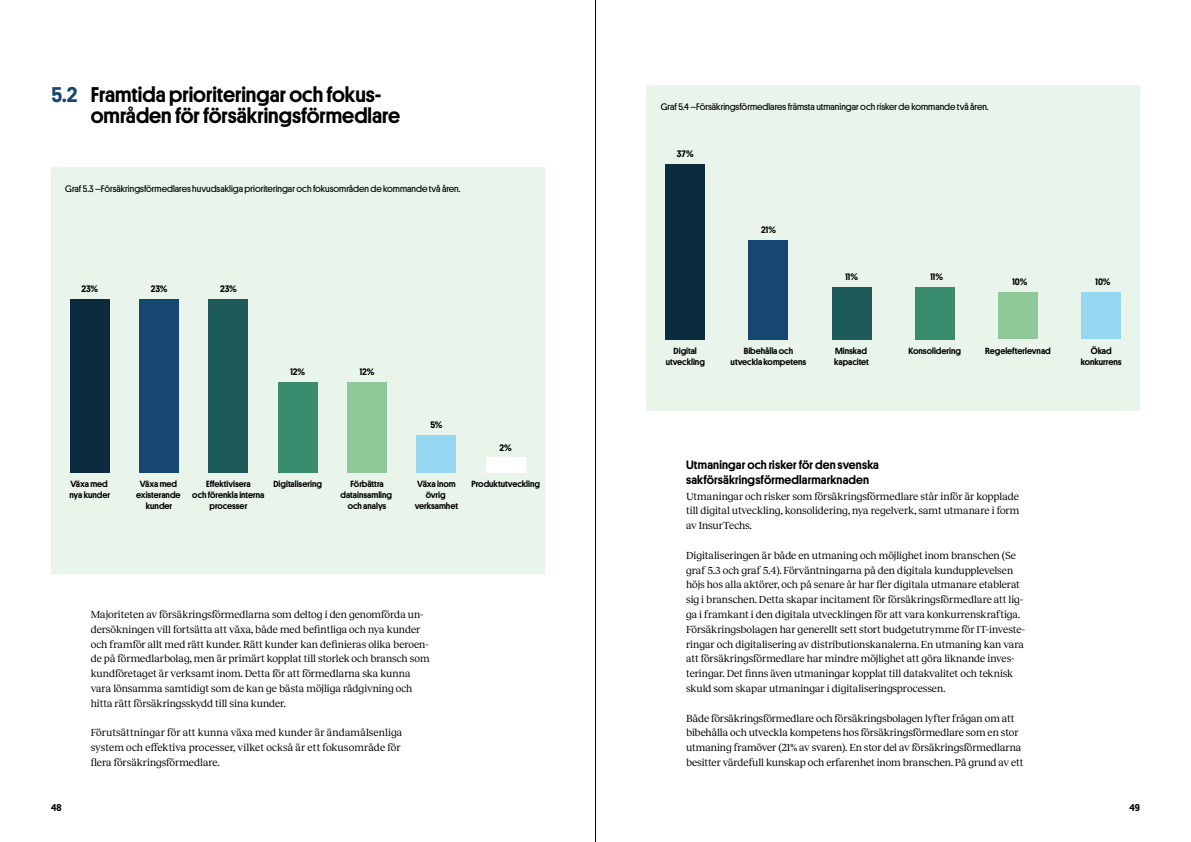
<style>
.page{position:relative;width:1191px;height:842px;background:#fff}
.page>*{position:absolute;margin:0;border:0;box-sizing:border-box;transform-origin:0 0}
.Siffra___Rubrik_tvår{font:500 21.5px "Platform";color:#000}
.Siffra_Rubrik{font:500 21.5px "Platform";color:#000}
.Siffra___Rubrik_tvår-2{font:500 21.5px "Platform";color:#164772}
.Underrubrik{font:500 12.2px/14.8px "Platform";letter-spacing:.01em;color:#000}
.Bröd_Ej_indrag{font:10.6px/14.8px "Reckless";letter-spacing:-.005em;color:#000}
.t1{font:500 10px "Platform";color:#000}
.Grafhänvisning{font:9.5px "Platform";color:#000}
.t2{font:500 9.5px "Platform";color:#000}
.t3{font:500 9px/10.8px "Platform";color:#000;text-align:center}
</style>
<div class="page">
<hr style="left:595px;top:0;width:1px;height:842px;background:#000">
<div style="left:51px;top:167px;width:493px;height:406px;background:#e9f4eb"></div>
<div style="left:70px;top:299px;width:39px;height:173px;background:#0d2b3f"></div>
<div style="left:139px;top:299px;width:40px;height:173px;background:#164773"></div>
<div style="left:209px;top:299px;width:39px;height:173px;background:#1e5a59"></div>
<div style="left:278px;top:382px;width:39px;height:90px;background:#3a8c6e"></div>
<div style="left:347px;top:382px;width:39px;height:90px;background:#8fc899"></div>
<div style="left:417px;top:435px;width:39px;height:37px;background:#96d7f2"></div>
<div style="left:486px;top:457px;width:39px;height:15px;background:#fff"></div>
<div style="left:646px;top:85px;width:494px;height:326px;background:#e9f4eb"></div>
<div style="left:665px;top:164px;width:40px;height:175px;background:#0d2b3f"></div>
<div style="left:749px;top:240px;width:39px;height:99px;background:#164773"></div>
<div style="left:832px;top:287px;width:39px;height:52px;background:#1e5a59"></div>
<div style="left:915px;top:287px;width:39px;height:52px;background:#3a8c6e"></div>
<div style="left:998px;top:292px;width:39px;height:47px;background:#8fc899"></div>
<div style="left:1081px;top:292px;width:39px;height:47px;background:#96d7f2"></div>
<p class="Siffra___Rubrik_tvår-2" style="left:52px;top:79px;width:27px">5.2</p>
<p class="Siffra___Rubrik_tvår" style="left:91px;top:79px;width:291px">Framtida prioriteringar och fokus-</p>
<p class="Siffra_Rubrik" style="left:91px;top:100px;width:311px">områden för försäkringsförmedlare</p>
<p class="Grafhänvisning" style="left:65px;top:181px;width:397px">Graf 5.3 –Försäkringsförmedlares huvudsakliga prioriteringar och fokusområden de kommande två åren.</p>
<p class="t2" style="left:81px;top:282px;width:18px">23%</p>
<p class="t2" style="left:151px;top:282px;width:18px">23%</p>
<p class="t2" style="left:220px;top:282px;width:18px">23%</p>
<p class="t2" style="left:290px;top:365px;width:16px">12%</p>
<p class="t2" style="left:360px;top:365px;width:16px">12%</p>
<p class="t2" style="left:430px;top:418px;width:14px">5%</p>
<p class="t2" style="left:499px;top:440px;width:14px">2%</p>
<p class="t3" style="left:69px;top:478px;width:42px;text-align:left">Växa med nya kunder</p>
<p class="t3" style="left:136px;top:478px;width:46px">Växa med existerande kunder</p>
<p class="t3" style="left:192px;top:478px;width:74px">E ektivisera<br>och förenkla interna processer</p>
<p class="t3" style="left:273px;top:478px;width:50px">Digitalisering</p>
<p class="t3" style="left:341px;top:478px;width:53px">Förbättra datainsamling och analys</p>
<p class="t3" style="left:415px;top:478px;width:45px">Växa inom övrig verksamhet</p>
<p class="t3" style="left:471px;top:478px;width:70px">Produktutveckling</p>
<p class="Bröd_Ej_indrag" style="left:91px;top:606px;width:340px">Majoriteten av försäkringsförmedlarna som deltog i den genomförda un&shy;dersökningen vill fortsätta att växa, både med befintliga och nya kunder och framför allt med rätt kunder. Rätt kunder kan definieras olika beroen&shy;de på förmedlarbolag, men är primärt kopplat till storlek och bransch som kundföretaget är verksamt inom. Detta för att förmedlarna ska kunna vara lönsamma samtidigt som de kan ge bästa möjliga rådgivning och hitta rätt försäkringsskydd till sina kunder.</p>
<p class="Bröd_Ej_indrag" style="left:91px;top:724px;width:313px">Förutsättningar för att kunna växa med kunder är ändamålsenliga system och effektiva processer, vilket också är ett fokusområde för flera försäkringsförmedlare.</p>
<p class="Grafhänvisning" style="left:660px;top:100px;width:329px">Graf 5.4 –Försäkringsförmedlares främsta utmaningar och risker de kommande två åren.</p>
<p class="t2" style="left:677px;top:147px;width:18px">37%</p>
<p class="t2" style="left:761px;top:222px;width:16px">21%</p>
<p class="t2" style="left:845px;top:270px;width:14px">11%</p>
<p class="t2" style="left:930px;top:270px;width:14px">11%</p>
<p class="t2" style="left:1012px;top:275px;width:16px">10%</p>
<p class="t2" style="left:1095px;top:275px;width:16px">10%</p>
<p class="t3" style="left:665px;top:345px;width:41px">Digital utveckling</p>
<p class="t3" style="left:730px;top:345px;width:77px">Bibehålla och utveckla kompetens</p>
<p class="t3" style="left:834px;top:345px;width:36px;text-align:left">Minskad kapacitet</p>
<p class="t3" style="left:908px;top:345px;width:54px">Konsolidering</p>
<p class="t3" style="left:985px;top:345px;width:67px">Regelefterlevnad</p>
<p class="t3" style="left:1080px;top:345px;width:42px">Ökad konkurrens</p>
<p class="Underrubrik" style="left:686px;top:456px;width:194px">Utmaningar och risker för den svenska sakförsäkringsförmedlarmarknaden</p>
<p class="Bröd_Ej_indrag" style="left:686px;top:488px;width:335px;text-align:justify">Utmaningar och risker som försäkringsförmedlare står inför är kopplade till digital utveckling, konsolidering, nya regelverk, samt utmanare i form av InsurTechs.</p>
<p class="Bröd_Ej_indrag" style="left:686px;top:547px;width:340px">Digitaliseringen är både en utmaning och möjlighet inom branschen (Se graf 5.3 och graf 5.4). Förväntningarna på den digitala kundupplevelsen höjs hos alla aktörer, och på senare år har fler digitala utmanare etablerat sig i branschen. Detta skapar incitament för försäkringsförmedlare att lig&shy;ga i framkant i den digitala utvecklingen för att vara konkurrenskraftiga.<br>Försäkringsbolagen har generellt sett stort budgetutrymme för IT-investe&shy;ringar och digitalisering av distributionskanalerna. En utmaning kan vara att försäkringsförmedlare har mindre möjlighet att göra liknande inves&shy;teringar. Det finns även utmaningar kopplat till datakvalitet och teknisk skuld som skapar utmaningar i digitaliseringsprocessen.</p>
<p class="Bröd_Ej_indrag" style="left:686px;top:710px;width:339px">Både försäkringsförmedlare och försäkringsbolagen lyfter frågan om att bibehålla och utveckla kompetens hos försäkringsförmedlare som en stor utmaning framöver (21% av svaren). En stor del av försäkringsförmedlarna besitter värdefull kunskap och erfarenhet inom branschen. På grund av ett</p>
<p class="t1" style="left:51px;top:800px;width:12px">48</p>
<p class="t1" style="left:1129px;top:800px;width:12px">49</p>
</div>
